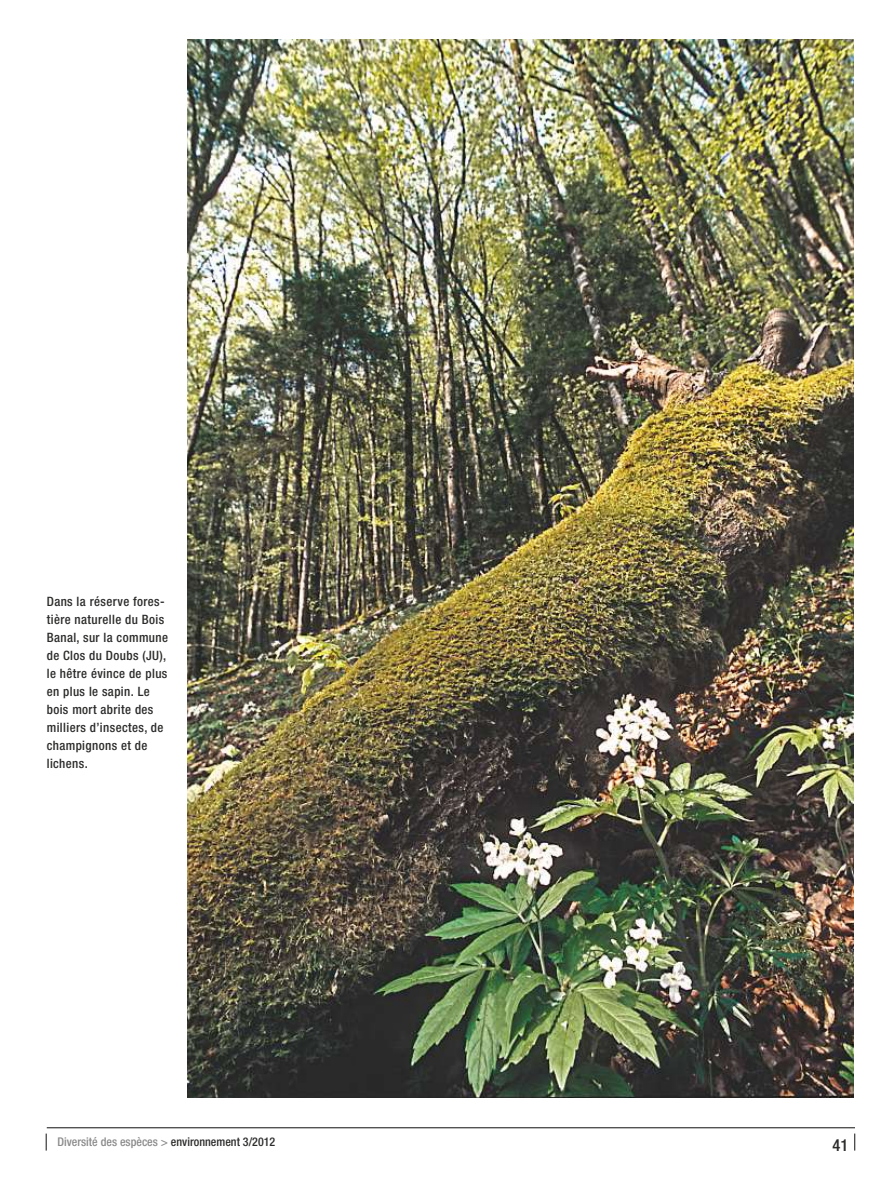
<style>
.page{position:relative;width:893px;height:1191px;background:#fff}
.page>*{position:absolute;margin:0;border:0;box-sizing:border-box;transform-origin:0 0}
.t1{font:500 condensed 16.5px "Helvetica Neue LT";color:#2b2b2a}
.t2{font:500 condensed 12.9px/18px "Helvetica Neue LT";letter-spacing:.03em;color:#2b2b2a}
.t3{font:500 condensed 12px "Helvetica Neue LT";color:#898a89}
.s1{color:#2b2b2a}
</style>
<div class="page">
<hr style="left:47px;top:1127px;width:808px;height:1px;background:#2b2b2a">
<svg style="left:46px;top:1133px;width:1px;height:17px"></svg>
<svg style="left:854px;top:1133px;width:1px;height:17px"></svg>
<img style="left:187px;top:39px;width:666px;height:1058px">
<p class="t2" style="left:47px;top:592px;width:123px">Dans la réserve fores&shy;tière naturelle du Bois<br>Banal, sur la commune de Clos du Doubs (JU), le hêtre évince de plus en plus le sapin. Le bois mort abrite des milliers d’insectes, de champignons et de lichens.</p>
<p class="t3" style="left:57px;top:1134px;width:219px">Diversité des espèces &gt; <span class="s1">environnement 3/2012</span></p>
<p class="t1" style="left:832px;top:1135px;width:17px">41</p>
</div>
